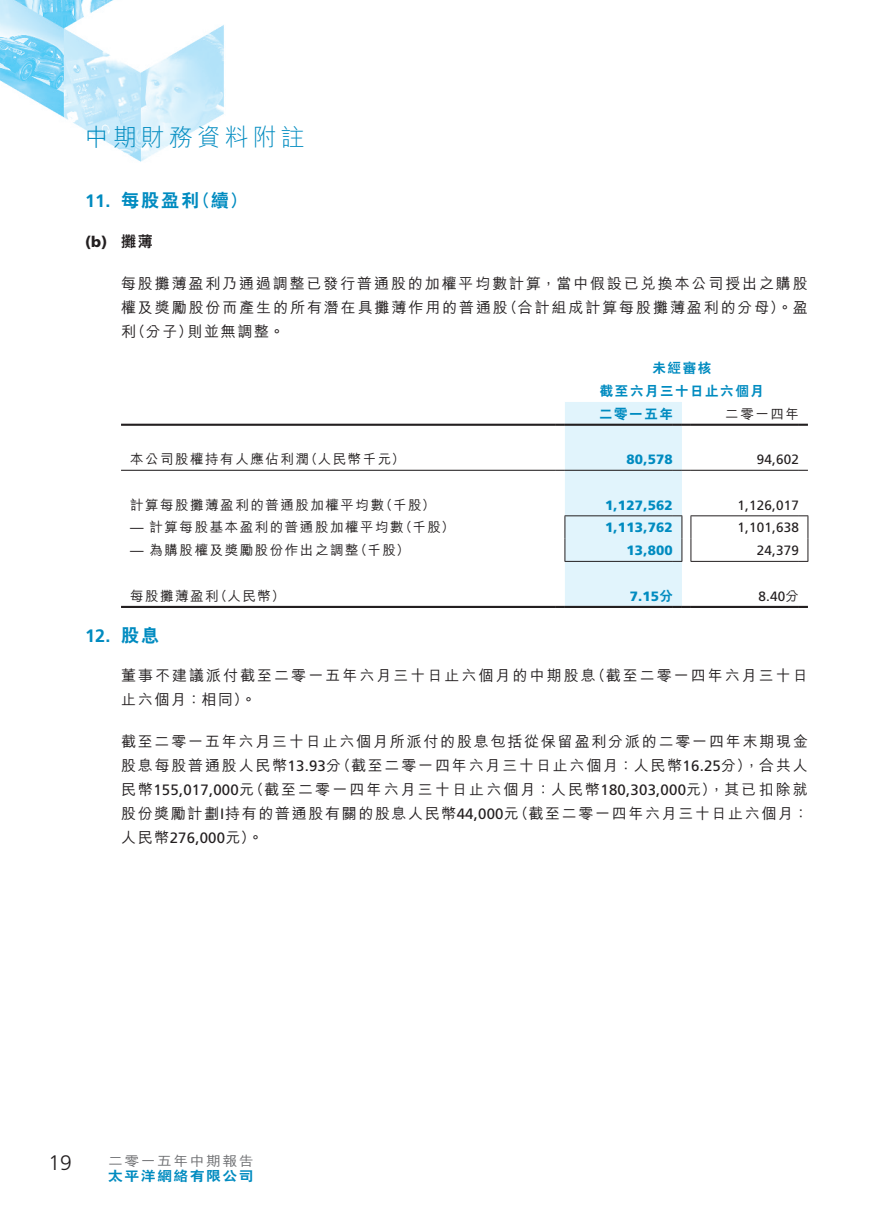
<style>
.page{position:relative;width:893px;height:1212px;background:#fff}
.page>*{position:absolute;margin:0;border:0;box-sizing:border-box;transform-origin:0 0}
.t1{font:300 24px "M Hei HK";letter-spacing:.165em;color:#008bc0}
.t2{font:300 21px "Frutiger LT Std";color:#231f20}
._03_H1{font:800 18px "C Hei 2 HK";letter-spacing:.115em;color:#008bc0}
._03_H1-2{font:700 18px "Frutiger LT Std";color:#008bc0}
._12___P2{font:500 15px/24px "M Hei HK";letter-spacing:.125em;color:#231f20}
._12___P2-2{font:15px "Frutiger LT Std";letter-spacing:.015em;color:#231f20}
._04___H2{font:900 15px "Frutiger LT Std";color:#231f20}
._04___H2-2{font:800 15px "C Hei 2 HK";color:#231f20}
._29_Table_Stub__Note{font:500 13.5px "M Hei HK";letter-spacing:.115em;color:#231f20}
._02_Note_Text{font:13.5px "Frutiger LT Std";letter-spacing:.015em;color:#231f20}
._02_Note_Text-2{font:900 13.5px "Frutiger LT Std";letter-spacing:.015em;color:#008bc0}
._02_Note_Text-3{font:800 13.5px/22.5px "C Hei 2 HK";letter-spacing:.115em;color:#008bc0;text-align:center}
.t3{font:500 13.5px "M Hei HK";letter-spacing:.1em;color:#6c6d70;scale:1.1 1}
._02_Note_Text-4{font:800 13.5px "C Hei 2 HK";letter-spacing:.115em;color:#008bc0;scale:1.1 1}
._02_Note_Text-5{font:500 13.5px "M Hei HK";letter-spacing:.115em;color:#231f20}
.s1{font-family:"Frutiger LT Std";font-weight:400}
.s2{font-family:"C Hei 2 HK";font-weight:800}
.s3{font-family:"M Hei HK";font-weight:500}
</style>
<div class="page">
<img style="left:0;top:0;width:809px;height:562px">
<svg style="left:121px;top:402px;width:687px;height:204px"></svg>
<hr style="left:121px;top:424px;width:435px;height:2px;background:#231f20">
<hr style="left:691px;top:424px;width:108px;height:2px;background:#231f20">
<svg style="left:799px;top:424px;width:9px;height:2px"></svg>
<hr style="left:121px;top:606px;width:435px;height:2px;background:#231f20">
<hr style="left:691px;top:606px;width:108px;height:2px;background:#231f20">
<svg style="left:799px;top:606px;width:9px;height:2px"></svg>
<hr style="left:121px;top:470px;width:435px;height:1px;background:#231f20">
<hr style="left:691px;top:470px;width:108px;height:1px;background:#231f20">
<hr style="left:690px;top:561px;width:109px;height:1px;background:#231f20">
<svg style="left:556px;top:402px;width:135px;height:206px;background:#deeef4"></svg>
<hr style="left:690px;top:515px;width:109px;height:1px;background:#231f20">
<svg style="left:799px;top:515px;width:9px;height:47px"></svg>
<h1 class="t1" style="left:85px;top:120px;width:221px">中期財務資料附註</h1>
<p class="_03_H1-2" style="left:85px;top:191px;width:27px">11.</p>
<p class="_04___H2" style="left:85px;top:232px;width:24px">b( )</p>
<p class="_03_H1" style="left:121px;top:189px;width:80px">每股盈利</p>
<p class="_03_H1" style="left:193px;top:189px;width:56px">（續(</p>
<p class="_04___H2-2" style="left:121px;top:231px;width:33px">攤薄</p>
<p class="_12___P2" style="left:121px;top:270px;width:688px;text-align:right">每股攤薄盈利乃通過調整已發行普通股的加權平均數計算，當中假設已兌換本公司授出之購股（合計組成計算每股攤薄盈利的分母）。盈</p>
<p class="_12___P2" style="left:187px;top:294px;width:322px;text-indent:-66px">權及獎勵股份而產生的所有潛在具攤薄作用的普通股則並無調整。</p>
<p class="_12___P2" style="left:131px;top:318px;width:64px">（分子）</p>
<p class="_12___P2" style="left:121px;top:318px;width:16px">利</p>
<p class="_02_Note_Text-3" style="left:600px;top:357px;width:166px">未經審核<br>截至六月三十日止六個月</p>
<p class="_02_Note_Text-5" style="left:725px;top:404px;width:75px">二零一四年</p>
<p class="_02_Note_Text-3" style="left:599px;top:402px;width:75px">二零一五年</p>
<p class="_29_Table_Stub__Note" style="left:130px;top:449px;width:180px">本公司股權持有人應佔利潤</p>
<p class="_29_Table_Stub__Note" style="left:304px;top:449px;width:103px">（人民幣千元(</p>
<p class="_02_Note_Text-2" style="left:626px;top:451px;width:48px">80,578</p>
<p class="_02_Note_Text" style="left:757px;top:451px;width:44px">94,602</p>
<p class="_29_Table_Stub__Note" style="left:130px;top:495px;width:256px">計算每股攤薄盈利的普通股加權平均數</p>
<p class="_29_Table_Stub__Note" style="left:379px;top:495px;width:57px">（千股(</p>
<p class="_02_Note_Text-2" style="left:605px;top:497px;width:69px">1,127,562</p>
<p class="_02_Note_Text" style="left:737px;top:497px;width:63px">1,126,017</p>
<p class="_29_Table_Stub__Note" style="left:130px;top:518px;width:275px"><span class="s1">—</span> 計算每股基本盈利的普通股加權平均數</p>
<p class="_29_Table_Stub__Note" style="left:399px;top:518px;width:57px">（千股(</p>
<p class="_02_Note_Text-2" style="left:605px;top:519px;width:69px">1,113,762</p>
<p class="_02_Note_Text" style="left:737px;top:520px;width:63px">1,101,638</p>
<p class="_29_Table_Stub__Note" style="left:130px;top:540px;width:230px"><span class="s1">—</span> 為購股權及獎勵股份作出之調整</p>
<p class="_29_Table_Stub__Note" style="left:354px;top:540px;width:57px">（千股(</p>
<p class="_02_Note_Text-2" style="left:626px;top:542px;width:48px">13,800</p>
<p class="_02_Note_Text" style="left:757px;top:542px;width:44px">24,379</p>
<p class="_03_H1-2" style="left:85px;top:625px;width:27px">12.</p>
<p class="_29_Table_Stub__Note" style="left:130px;top:586px;width:90px">每股攤薄盈利</p>
<p class="_03_H1" style="left:121px;top:623px;width:40px">股息</p>
<p class="_29_Table_Stub__Note" style="left:214px;top:586px;width:72px">（人民幣）</p>
<p class="_02_Note_Text-2" style="left:630px;top:588px;width:45px">7.15<span class="s2">分</span></p>
<p class="_02_Note_Text" style="left:758px;top:588px;width:42px">8.40<span class="s3">分</span></p>
<p class="_12___P2" style="left:121px;top:663px;width:476px">董事不建議派付截至二零一五年六月三十日止六個月的中期股息止六個月：相同。(</p>
<p class="_12___P2" style="left:121px;top:729px;width:688px;text-align:right">截至二零一五年六月三十日止六個月所派付的股息包括從保留盈利分派的二零一四年末期現金（截至二零一四年六月三十日止六個月：人民幣<span class="s1">16.25</span>分，）合共人</p>
<p class="_12___P2" style="left:590px;top:663px;width:219px">（截至二零一四年六月三十日</p>
<p class="_12___P2" style="left:249px;top:753px;width:561px;text-indent:-128px">股息每股普通股人民幣<span class="s1">13.93</span>分<br>（截至二零一四年六月三十日止六個月：人民幣<span class="s1">180,303,000</span>元，）其已扣除就</p>
<p class="_12___P2-2" style="left:121px;top:781px;width:135px"><span class="s3">民幣</span>155,017,000<span class="s3">元</span></p>
<p class="_12___P2" style="left:121px;top:801px;width:399px">股份獎勵計劃<span class="s1">I</span>持有的普通股有關的股息人民幣<span class="s1">44,000</span>元人民幣<span class="s1">276,000</span>元。(</p>
<p class="_12___P2" style="left:513px;top:801px;width:296px">（截至二零一四年六月三十日止六個月：</p>
<h2 class="t2" style="left:49px;top:1150px;width:25px">19</h2>
<p class="t3" style="left:108px;top:1151px;width:134px">二零一五年中期報告</p>
<p class="_02_Note_Text-4" style="left:108px;top:1166px;width:134px">太平洋網絡有限公司</p>
</div>
